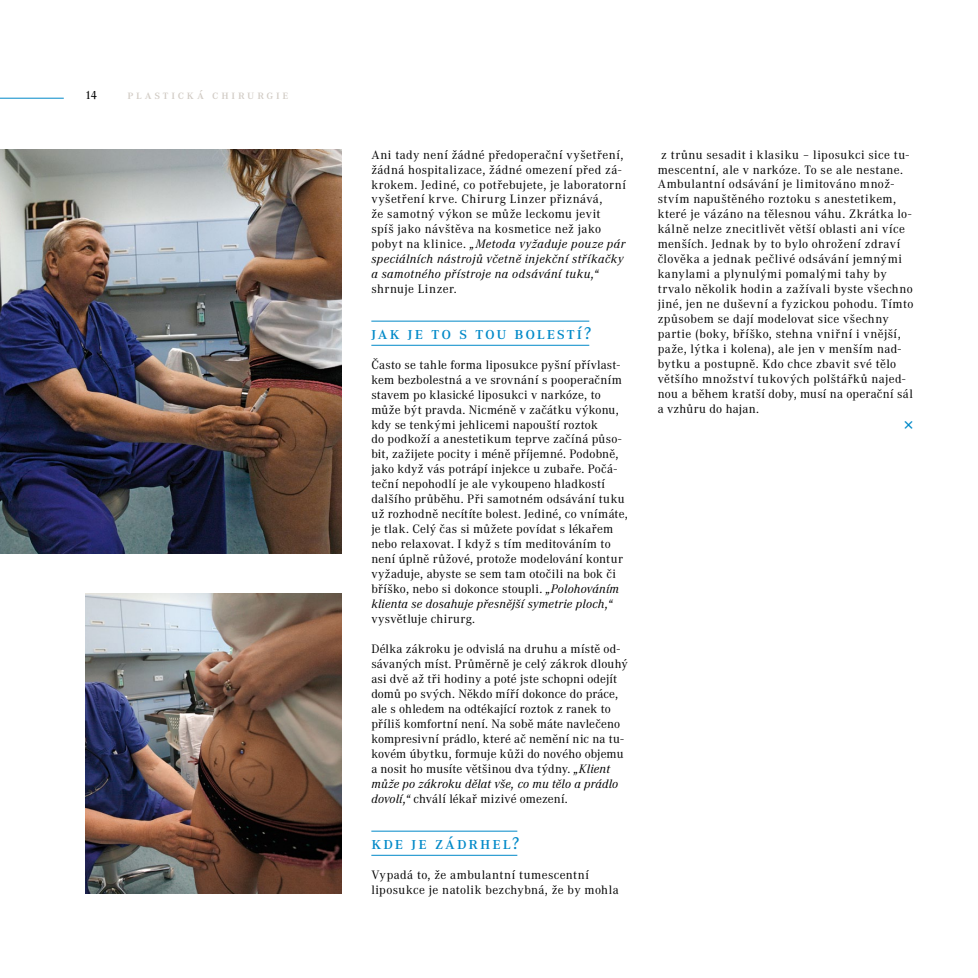
<style>
.page{position:relative;width:978px;height:978px;background:#fff}
.page>*{position:absolute;margin:0;border:0;box-sizing:border-box;transform-origin:0 0}
.t1{font:21px "Corporate ATOT";color:#0089c8}
.t2{font:500 18px "Corporate ATOT";letter-spacing:.11em;color:#0089c8}
.t3{font:12.75px/15px "Corporate ATOT";letter-spacing:.025em;color:#000}
.t4{font:500 12.75px "Corporate ATOT";letter-spacing:.225em;color:#d1cbc4}
.t5{font:500 12px "Corporate ATOT";color:#000}
.s1{font-style:italic}
</style>
<div class="page">
<hr style="left:0;top:98px;width:64px;height:1px;background:#0089c8">
<img style="left:0;top:149px;width:342px;height:405px">
<img style="left:85px;top:594px;width:257px;height:300px">
<hr style="left:371px;top:321px;width:218px;height:1px;background:#0089c8">
<hr style="left:371px;top:345px;width:218px;height:1px;background:#0089c8">
<hr style="left:371px;top:831px;width:146px;height:1px;background:#0089c8">
<hr style="left:371px;top:855px;width:146px;height:1px;background:#0089c8">
<p class="t5" style="left:85px;top:88px;width:14px">14</p>
<p class="t4" style="left:128px;top:87px;width:163px">plastická chirurgie</p>
<p class="t3" style="left:371px;top:147px;width:256px">Ani tady není žádné předoperační vyšetření, žádná hospitalizace, žádné omezení před zá&shy;krokem. Jediné, co potřebujete, je laboratorní vyšetření krve. Chirurg Linzer přiznává,<br>že samotný výkon se může leckomu jevit spíš jako návštěva na kosmetice než jako pobyt na klinice. <span class="s1">„Metoda vyžaduje pouze pár speciálních nástrojů včetně injekční stříkačky a samotného přístroje na odsávání tuku,“</span></p>
<p class="t3" style="left:371px;top:282px;width:87px">shrnuje Linzer.</p>
<h2 class="t2" style="left:371px;top:323px;width:221px">jak je to s tou bolestí?</h2>
<p class="t3" style="left:371px;top:357px;width:258px">Často se tahle forma liposukce pyšní přívlast&shy;kem bezbolestná a ve srovnání s pooperačním stavem po klasické liposukci v narkóze, to může být pravda. Nicméně v začátku výkonu, kdy se tenkými jehlicemi napouští roztok<br>do podkoží a anestetikum teprve začíná půso&shy;bit, zažijete pocity i méně příjemné. Podobně, jako když vás potrápí injekce u zubaře. Počá&shy;teční nepohodlí je ale vykoupeno hladkostí dalšího průběhu. Při samotném odsávání tuku už rozhodně necítíte bolest. Jediné, co vnímáte, je tlak. Celý čas si můžete povídat s lékařem nebo relaxovat. I když s tím meditováním to není úplně růžové, protože modelování kontur vyžaduje, abyste se sem tam otočili na bok či bříško, nebo si dokonce stoupli. <span class="s1">„Polohováním klienta se dosahuje přesnější symetrie ploch,“</span></p>
<p class="t3" style="left:371px;top:612px;width:105px">vysvětluje chirurg.</p>
<p class="t3" style="left:371px;top:642px;width:258px">Délka zákroku je odvislá na druhu a místě od&shy;sávaných míst. Průměrně je celý zákrok dlouhý asi dvě až tři hodiny a poté jste schopni odejít domů po svých. Někdo míří dokonce do práce, ale s ohledem na odtékající roztok z ranek to příliš komfortní není. Na sobě máte navlečeno kompresivní prádlo, které ač nemění nic na tu&shy;kovém úbytku, formuje kůži do nového objemu a nosit ho musíte většinou dva týdny. <span class="s1">„Klient může po zákroku dělat vše, co mu tělo a prádlo dovolí,“</span> chválí lékař mizivé omezení.</p>
<h2 class="t2" style="left:371px;top:833px;width:149px">kde je zádrhel?</h2>
<p class="t3" style="left:371px;top:867px;width:249px">Vypadá to, že ambulantní tumescentní liposukce je natolik bezchybná, že by mohla</p>
<p class="t3" style="left:658px;top:147px;width:257px">z trůnu sesadit i klasiku – liposukci sice tu&shy;mescentní, ale v narkóze. To se ale nestane.<br>Ambulantní odsávání je limitováno množ&shy;stvím napuštěného roztoku s anestetikem, které je vázáno na tělesnou váhu. Zkrátka lo&shy;kálně nelze znecitlivět větší oblasti ani více menších. Jednak by to bylo ohrožení zdraví člověka a jednak pečlivé odsávání jemnými kanylami a plynulými pomalými tahy by trvalo několik hodin a zažívali byste všechno jiné, jen ne duševní a fyzickou pohodu. Tímto způsobem se dají modelovat sice všechny partie (boky, bříško, stehna vniřní i vnější, paže, lýtka i kolena), ale jen v menším nad&shy;bytku a postupně. Kdo chce zbavit své tělo většího množství tukových polštářků najed&shy;nou a během kratší doby, musí na operační sál a vzhůru do hajan.</p>
<h1 class="t1" style="left:903px;top:413px;width:12px">×</h1>
</div>
